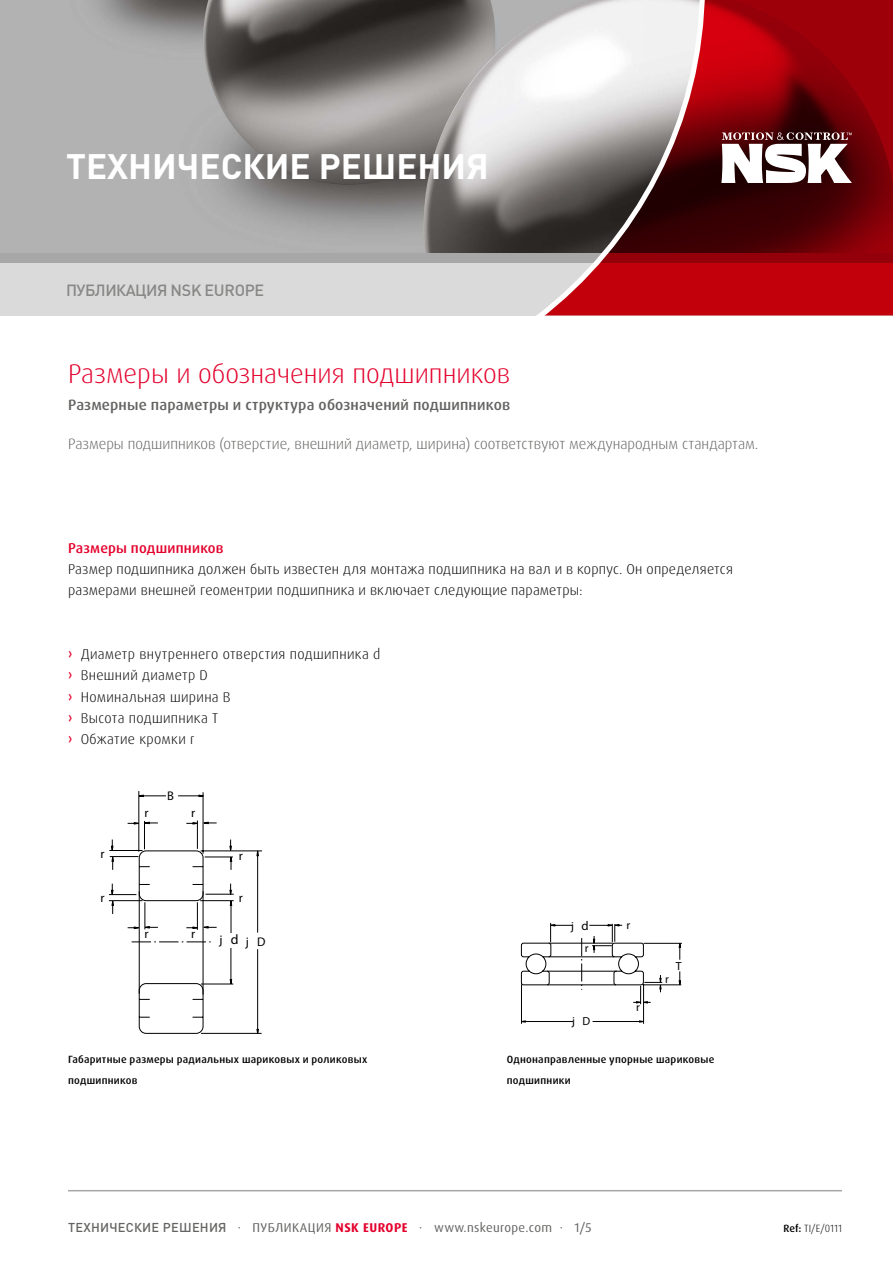
<style>
.page{position:relative;width:893px;height:1263px;background:#fff}
.page>*{position:absolute;margin:0;border:0;box-sizing:border-box;transform-origin:0 0}
.t1{font:700 34.95px "DIN Pro";color:#fff}
.t2{font:300 27px "Dax Pro";color:#e4002c}
.t3{font:500 16.05px "DIN Pro";letter-spacing:-.03em;color:#878786}
.t4{font:300 15px "Dax Pro";color:#636362}
.t5{font:500 15px "Dax Pro";letter-spacing:.01em;color:#636362}
.t6{font:300 14.25px/21.3px "Dax Pro";letter-spacing:.015em;color:#000}
.t7{font:500 14.25px "Dax Pro";letter-spacing:.01em;color:#e4002c}
.t8{font:12.75px "Dax Pro";letter-spacing:.025em;color:#636362}
.t9{font:italic 12.6px "Century Old Style";color:#000}
.t10{font:12.6px "NSK2 mark";color:#000}
.t11{font:11.7px "NSK2 mark";color:#000}
.t12{font:italic 11.7px "Century Old Style";color:#000}
.t13{font:500 10.5px/21.3px "Dax Pro";letter-spacing:.025em;color:#000}
.t14{font:300 10.5px "Dax Pro";color:#000}
.s1{font-weight:500;color:#e4002c}
.s2{font-family:"Century Old Style";font-style:italic;font-size:13.8px}
.s3{font-family:"Century Old Style";font-style:italic}
.s4{font-family:"Century Old Style";font-style:italic;font-size:12.75px}
.s5{font-family:"DIN Pro";font-weight:500}
.s6{font-weight:700;color:#e4002c}
.s7{font-weight:500}
</style>
<div class="page">
<hr style="left:139px;top:791px;width:1px;height:61px;background:#000">
<hr style="left:203px;top:792px;width:1px;height:62px;background:#000">
<hr style="left:201px;top:851px;width:61px;height:1px;background:#000">
<svg style="left:109px;top:795px;width:150px;height:239px"></svg>
<hr style="left:200px;top:900px;width:34px;height:1px;background:#000">
<hr style="left:201px;top:984px;width:32px;height:1px;background:#000">
<hr style="left:201px;top:1033px;width:61px;height:1px;background:#000">
<hr style="left:68px;top:1190px;width:774px;height:1px;background:#a7a7a8">
<svg style="left:520px;top:922px;width:162px;height:102px"></svg>
<img style="left:0;top:0;width:529px;height:254px">
<div style="left:0;top:263px;width:893px;height:52px;background:#dadada"></div>
<div style="left:0;top:254px;width:893px;height:9px;background:#a7a7a8"></div>
<svg style="left:708px;top:0;width:185px;height:315px"></svg>
<svg style="left:529px;top:0;width:179px;height:316px"></svg>
<svg style="left:721px;top:132px;width:131px;height:51px"></svg>
<h1 class="t1" style="left:66px;top:137px;width:424px">ТЕХНИЧЕСКИЕ РЕШЕНИЯ</h1>
<p class="t3" style="left:66px;top:279px;width:200px">ПУБЛИКАЦИЯ NSK EUROPE</p>
<h2 class="t2" style="left:68px;top:356px;width:444px">Размеры и обозначения подшипников</h2>
<p class="t5" style="left:68px;top:395px;width:444px">Размерные параметры и структура обозначений подшипников</p>
<p class="t4" style="left:68px;top:435px;width:692px">Размеры подшипников (отверстие, внешний диаметр, ширина) соответствуют международным стандартам.</p>
<p class="t7" style="left:68px;top:539px;width:157px">Размеры подшипников</p>
<p class="t6" style="left:68px;top:558px;width:666px">Размер подшипника должен быть известен для монтажа подшипника на вал и в корпус. Он определяется размерами внешней геоментрии подшипника и включает следующие параметры:</p>
<p class="t6" style="left:68px;top:644px;width:314px"><span class="s1">›</span> Диаметр внутреннего отверстия подшипника d <span class="s1">›</span> Внешний диаметр D<br><span class="s1">›</span> Номинальная ширина B<br><span class="s1">›</span> Высота подшипника T<br><span class="s1">›</span> Обжатие кромки r</p>
<p class="t9" style="left:167px;top:788px;width:8px">B</p>
<p class="t9" style="left:144px;top:805px;width:6px">r</p>
<p class="t9" style="left:191px;top:805px;width:6px">r</p>
<p class="t9" style="left:101px;top:845px;width:6px">r</p>
<p class="t9" style="left:239px;top:848px;width:6px">r</p>
<p class="t9" style="left:101px;top:890px;width:6px">r</p>
<p class="t9" style="left:239px;top:890px;width:6px">r</p>
<p class="t9" style="left:144px;top:926px;width:6px">r</p>
<p class="t9" style="left:191px;top:926px;width:6px">r</p>
<p class="t10" style="left:219px;top:932px;width:21px">j <span class="s2">d</span></p>
<p class="t10" style="left:246px;top:933px;width:21px">j <span class="s3">D</span></p>
<p class="t13" style="left:68px;top:1049px;width:301px">Габаритные размеры радиальных шариковых и роликовых подшипников</p>
<p class="t11" style="left:571px;top:919px;width:19px">j <span class="s4">d</span></p>
<p class="t12" style="left:585px;top:941px;width:5px">r</p>
<p class="t11" style="left:572px;top:1014px;width:20px">j <span class="s3">D</span></p>
<p class="t12" style="left:626px;top:917px;width:5px">r</p>
<p class="t12" style="left:636px;top:1000px;width:5px">r</p>
<p class="t12" style="left:676px;top:959px;width:7px">T</p>
<p class="t12" style="left:665px;top:971px;width:5px">r</p>
<p class="t13" style="left:507px;top:1049px;width:209px">Однонаправленные упорные шариковые подшипники</p>
<p class="t11" style="left:576px;top:1214px;width:20px">j <span class="s3">D</span></p>
<p class="t8" style="left:68px;top:1219px;width:525px"><span class="s5">ТЕХНИЧЕСКИЕ РЕШЕНИЯ</span> · ПУБЛИКАЦИЯ <span class="s6">NSK EUROPE</span> · www.nskeurope.com · 1/5</p>
<p class="t14" style="left:784px;top:1221px;width:60px"><span class="s7">Ref:</span> TI/E/0111</p>
</div>
